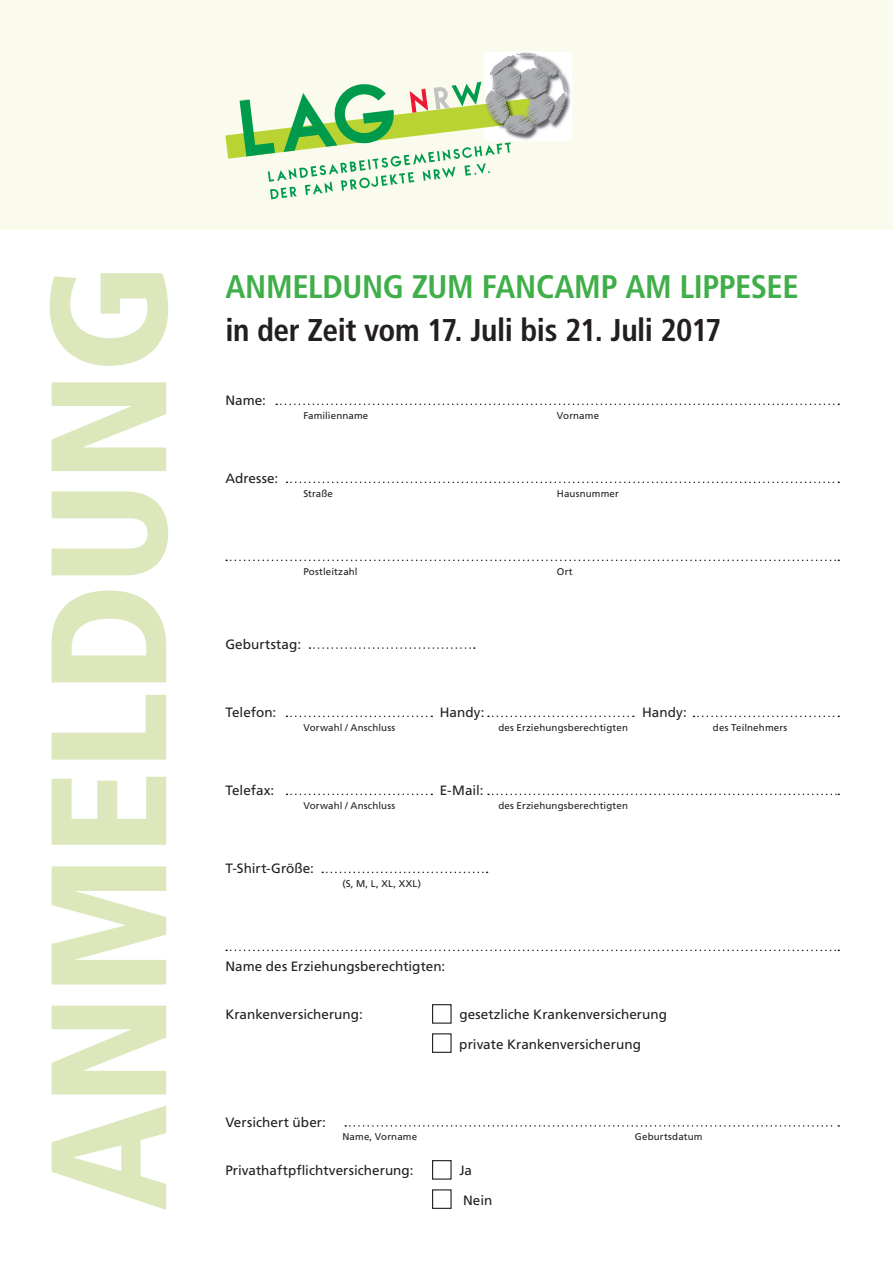
<style>
.page{position:relative;width:893px;height:1263px;background:#fff}
.page>*{position:absolute;margin:0;border:0;box-sizing:border-box;transform-origin:0 0}
.Titel{font:700 condensed 32.7px "Frutiger LT Std";letter-spacing:-.01em;color:#40ae49}
.Titel-2{font:700 condensed 31.5px "Frutiger LT Std";letter-spacing:-.015em;color:#231f20}
.Fließtext{font:13.5px "Frutiger LT Std";letter-spacing:.005em;color:#231f20}
.Text_klein{font:9.75px "Frutiger LT Std";letter-spacing:.015em;color:#231f20}
</style>
<div class="page">
<div style="left:0;top:0;width:893px;height:230px;background:#fafbed"></div>
<svg style="left:50px;top:273px;width:118px;height:937px;fill:#dde7bc"></svg>
<img style="left:566px;top:52px;width:6px;height:89px">
<svg style="left:225px;top:52px;width:341px;height:147px"></svg>
<svg style="left:276px;top:404px;width:563px;height:1px"></svg>
<svg style="left:286px;top:482px;width:553px;height:1px"></svg>
<svg style="left:286px;top:716px;width:146px;height:1px"></svg>
<svg style="left:286px;top:794px;width:146px;height:1px"></svg>
<svg style="left:322px;top:872px;width:166px;height:1px"></svg>
<svg style="left:488px;top:794px;width:351px;height:1px"></svg>
<svg style="left:488px;top:716px;width:146px;height:1px"></svg>
<svg style="left:693px;top:716px;width:146px;height:1px"></svg>
<svg style="left:309px;top:647px;width:166px;height:2px"></svg>
<svg style="left:345px;top:1125px;width:494px;height:2px"></svg>
<svg style="left:226px;top:560px;width:613px;height:1px"></svg>
<div style="left:432px;top:1004px;width:20px;height:20px;border:1px solid #231f20"></div>
<div style="left:432px;top:1033px;width:20px;height:20px;border:1px solid #231f20"></div>
<div style="left:432px;top:1160px;width:20px;height:20px;border:1px solid #231f20"></div>
<div style="left:432px;top:1189px;width:20px;height:20px;border:1px solid #231f20"></div>
<svg style="left:226px;top:950px;width:613px;height:1px"></svg>
<p class="Titel" style="left:225px;top:267px;width:575px">ANMELDUNG ZUM FANCAMP AM LIPPESEE</p>
<p class="Titel-2" style="left:225px;top:312px;width:498px">in der Zeit vom 17. Juli bis 21. Juli 2017</p>
<p class="Fließtext" style="left:225px;top:392px;width:42px">Name:</p>
<p class="Fließtext" style="left:225px;top:470px;width:54px">Adresse:</p>
<p class="Text_klein" style="left:303px;top:409px;width:66px">Familienname</p>
<p class="Text_klein" style="left:557px;top:409px;width:44px">Vorname</p>
<p class="Text_klein" style="left:303px;top:487px;width:31px">Straße</p>
<p class="Text_klein" style="left:557px;top:487px;width:64px">Hausnummer</p>
<p class="Text_klein" style="left:303px;top:565px;width:56px">Postleitzahl</p>
<p class="Text_klein" style="left:557px;top:565px;width:17px">Ort</p>
<p class="Fließtext" style="left:225px;top:636px;width:77px">Geburtstag:</p>
<p class="Fließtext" style="left:225px;top:704px;width:52px">Telefon:</p>
<p class="Fließtext" style="left:440px;top:704px;width:46px">Handy:</p>
<p class="Fließtext" style="left:642px;top:704px;width:46px">Handy:</p>
<p class="Text_klein" style="left:303px;top:721px;width:93px">Vorwahl / Anschluss</p>
<p class="Text_klein" style="left:498px;top:721px;width:131px">des Erziehungsberechtigten</p>
<p class="Text_klein" style="left:713px;top:721px;width:76px">des Teilnehmers</p>
<p class="Fließtext" style="left:225px;top:782px;width:51px">Telefax:</p>
<p class="Fließtext" style="left:440px;top:782px;width:45px">E-Mail:</p>
<p class="Text_klein" style="left:303px;top:799px;width:93px">Vorwahl / Anschluss</p>
<p class="Text_klein" style="left:498px;top:799px;width:131px">des Erziehungsberechtigten</p>
<p class="Fließtext" style="left:225px;top:860px;width:90px">T-Shirt-Größe:</p>
<p class="Text_klein" style="left:342px;top:877px;width:80px">(S, M, L, XL, XXL)</p>
<p class="Fließtext" style="left:225px;top:958px;width:221px">Name des Erziehungsberechtigten:</p>
<p class="Fließtext" style="left:225px;top:1007px;width:139px">Krankenversicherung:</p>
<p class="Fließtext" style="left:459px;top:1007px;width:209px">gesetzliche Krankenversicherung</p>
<p class="Fließtext" style="left:459px;top:1036px;width:183px">private Krankenversicherung</p>
<p class="Fließtext" style="left:225px;top:1114px;width:102px">Versichert über:</p>
<p class="Text_klein" style="left:342px;top:1131px;width:76px">Name, Vorname</p>
<p class="Text_klein" style="left:635px;top:1131px;width:69px">Geburtsdatum</p>
<p class="Fließtext" style="left:225px;top:1163px;width:190px">Privathaftpflichtversicherung:</p>
<p class="Fließtext" style="left:459px;top:1163px;width:14px">Ja</p>
<p class="Fließtext" style="left:463px;top:1192px;width:31px">Nein</p>
</div>
